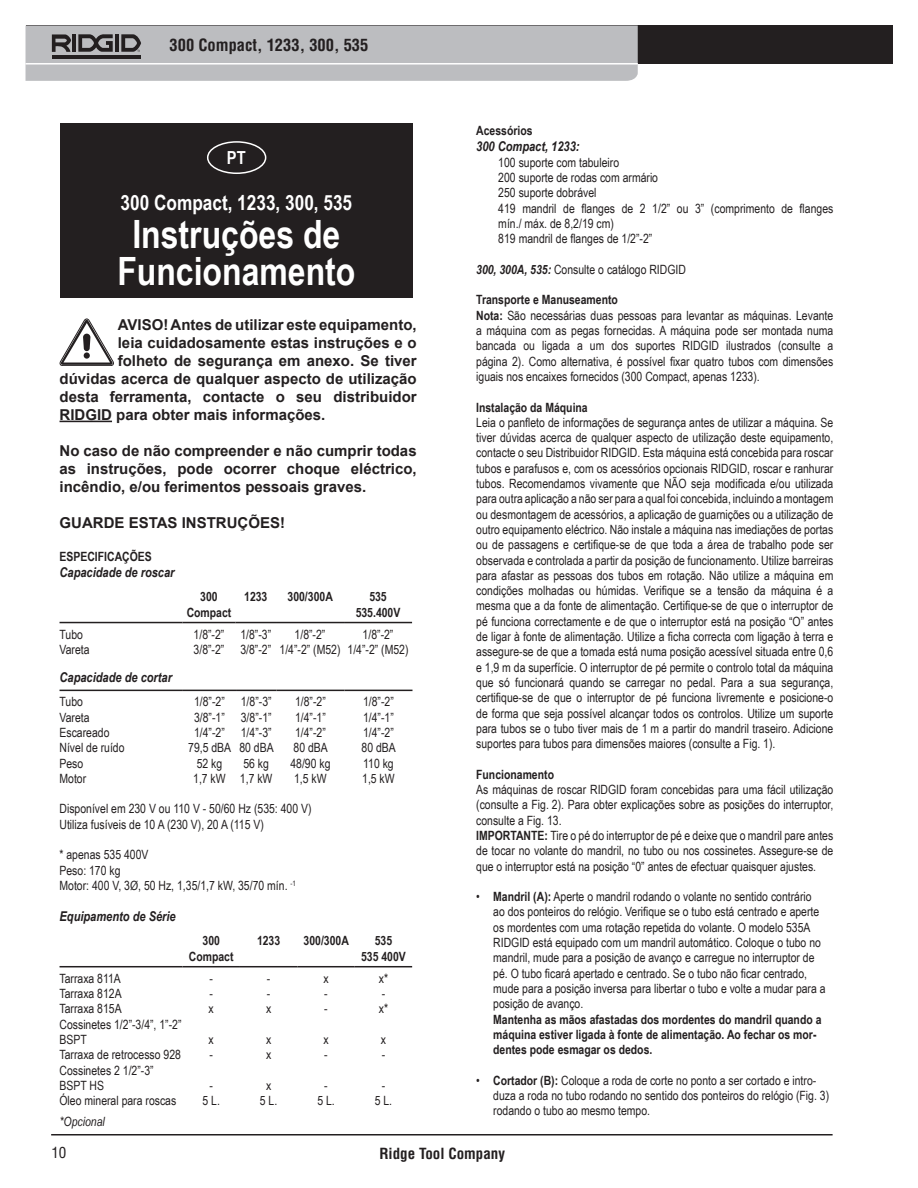
<style>
.page{position:relative;width:918px;height:1188px;background:#fff}
.page>*{position:absolute;margin:0;border:0;box-sizing:border-box;transform-origin:0 0}
.t1{font:700 39px/37.5px "Arial Narrow";color:#fff;text-align:center}
.t2{font:700 21px "Arial Narrow";color:#fff}
.t3{font:700 18px "Arial Narrow";color:#fff}
.t4{font:700 condensed 16.5px "Helvetica";color:#231f20}
.t5{font:700 15px/18px "Arial";color:#231f20;text-align:justify}
.t6{font:700 condensed 15px "Helvetica";color:#231f20}
.t7{font:condensed 15px "Helvetica";color:#231f20}
.t8{font:italic 700 13.5px "Arial Narrow";color:#231f20}
.t9{font:12.75px/15.3px "Arial Narrow";color:#231f20}
.t10{font:700 12.75px/15.3px "Arial Narrow";color:#231f20;text-align:center}
.t11{font:italic 12.75px "Arial Narrow";color:#231f20}
.s1{font-weight:700;font-style:italic}
.s2{font-weight:700}
</style>
<div class="page">
<div style="left:26px;top:26px;width:866px;height:38px;background:#231f20"></div>
<hr style="left:51px;top:1134px;width:782px;height:2px;background:#231f20">
<div style="left:26px;top:26px;width:612px;height:55px;background:#bcbdc0"></div>
<hr style="left:26px;top:63px;width:612px;height:2px;background:#fff">
<hr style="left:60px;top:421px;width:52px;height:1px;background:#231f20">
<hr style="left:60px;top:622px;width:122px;height:1px;background:#231f20">
<hr style="left:182px;top:622px;width:54px;height:1px;background:#231f20">
<hr style="left:236px;top:622px;width:40px;height:1px;background:#231f20">
<hr style="left:276px;top:622px;width:68px;height:1px;background:#231f20">
<hr style="left:344px;top:622px;width:68px;height:1px;background:#231f20">
<hr style="left:60px;top:690px;width:123px;height:1px;background:#231f20">
<hr style="left:183px;top:690px;width:53px;height:1px;background:#231f20">
<hr style="left:236px;top:690px;width:40px;height:1px;background:#231f20">
<hr style="left:276px;top:690px;width:68px;height:1px;background:#231f20">
<hr style="left:344px;top:690px;width:69px;height:1px;background:#231f20">
<hr style="left:60px;top:966px;width:123px;height:1px;background:#231f20">
<hr style="left:183px;top:966px;width:57px;height:1px;background:#231f20">
<hr style="left:240px;top:966px;width:57px;height:1px;background:#231f20">
<hr style="left:297px;top:966px;width:58px;height:1px;background:#231f20">
<hr style="left:355px;top:966px;width:57px;height:1px;background:#231f20">
<div style="left:60px;top:123px;width:353px;height:175px;background:#231f20"></div>
<div style="left:207px;top:141px;width:59px;height:33px;border:2px solid #fff;border-radius:50%"></div>
<svg style="left:60px;top:319px;width:54px;height:47px"></svg>
<p class="t4" style="left:170px;top:35px;width:200px">300 Compact, 1233, 300, 535</p>
<h3 class="t3" style="left:227px;top:144px;width:20px">PT</h3>
<h2 class="t2" style="left:121px;top:187px;width:233px">300 Compact, 1233, 300, 535</h2>
<h1 class="t1" style="left:117px;top:213px;width:240px">Instruções de<br>Funcionamento</h1>
<p class="t5" style="left:118px;top:316px;width:300px">AVISO! Antes de utilizar este equipamento,</p>
<p class="t5" style="left:118px;top:334px;width:300px">leia cuidadosamente estas instruções e o</p>
<p class="t5" style="left:118px;top:352px;width:300px">folheto de segurança em anexo. Se tiver</p>
<p class="t5" style="left:60px;top:370px;width:359px">dúvidas acerca de qualquer aspecto de utilização</p>
<p class="t5" style="left:60px;top:388px;width:359px">desta ferramenta, contacte o seu distribuidor</p>
<p class="t5" style="left:60px;top:406px;width:267px">RIDGID para obter mais informações.</p>
<p class="t5" style="left:60px;top:442px;width:359px">No caso de não compreender e não cumprir todas as instruções, pode ocorrer choque eléctrico, incêndio, e/ou ferimentos pessoais graves.</p>
<p class="t5" style="left:60px;top:514px;width:227px">GUARDE ESTAS INSTRUÇÕES!</p>
<p class="t10" style="left:60px;top:548px;width:94px">ESPECIFICAÇÕES</p>
<p class="t8" style="left:60px;top:562px;width:117px">Capacidade de roscar</p>
<p class="t10" style="left:187px;top:588px;width:46px">300<br>Compact</p>
<p class="t10" style="left:244px;top:588px;width:25px">1233</p>
<p class="t10" style="left:288px;top:588px;width:47px">300/300A</p>
<p class="t10" style="left:356px;top:588px;width:46px">535<br>535.400V</p>
<p class="t9" style="left:60px;top:626px;width:32px">Tubo<br>Vareta</p>
<p class="t9" style="left:194px;top:626px;width:32px">1/8”-2”<br>3/8”-2”</p>
<p class="t9" style="left:240px;top:626px;width:32px">1/8”-3”<br>3/8”-2”</p>
<p class="t9" style="left:280px;top:626px;width:62px;text-align:center">1/8”-2”<br>1/4”-2” (M52)</p>
<p class="t9" style="left:348px;top:626px;width:62px;text-align:center">1/8”-2”<br>1/4”-2” (M52)</p>
<p class="t8" style="left:60px;top:667px;width:114px">Capacidade de cortar</p>
<p class="t9" style="left:60px;top:694px;width:67px">Tubo<br>Vareta<br>Escareado<br>Nível de ruído<br>Peso<br>Motor</p>
<p class="t9" style="left:188px;top:694px;width:45px;text-align:center">1/8”-2”<br>3/8”-1”<br>1/4”-2”<br>79,5 dBA<br>52 kg<br>1,7 kW</p>
<p class="t9" style="left:239px;top:694px;width:36px;text-align:center">1/8”-3”<br>3/8”-1”<br>1/4”-3”<br>80 dBA<br>56 kg<br>1,7 kW</p>
<p class="t9" style="left:290px;top:694px;width:42px;text-align:center">1/8”-2”<br>1/4”-1”<br>1/4”-2”<br>80 dBA<br>48/90 kg<br>1,5 kW</p>
<p class="t9" style="left:362px;top:694px;width:36px">1/8”-2”<br>1/4”-1”<br>1/4”-2”<br>80 dBA<br>110 kg<br>1,5 kW</p>
<p class="t9" style="left:60px;top:801px;width:254px">Disponível em 230 V ou 110 V - 50/60 Hz (535: 400 V)<br>Utiliza fusíveis de 10 A (230 V), 20 A (115 V)</p>
<p class="t9" style="left:60px;top:847px;width:238px">* apenas 535 400V<br>Peso: 170 kg<br>Motor: 400 V, 3Ø, 50 Hz, 1,35/1,7 kW, 35/70 mín. <sup>-1</sup></p>
<p class="t8" style="left:60px;top:907px;width:118px">Equipamento de Série</p>
<p class="t10" style="left:189px;top:933px;width:46px">300<br>Compact</p>
<p class="t10" style="left:257px;top:933px;width:25px">1233</p>
<p class="t10" style="left:304px;top:933px;width:47px">300/300A</p>
<p class="t10" style="left:361px;top:933px;width:46px">535<br>535 400V</p>
<p class="t9" style="left:60px;top:970px;width:124px">Tarraxa 811A<br>Tarraxa 812A<br>Tarraxa 815A<br>Cossinetes 1/2”-3/4”, 1”-2”<br>BSPT<br>Tarraxa de retrocesso 928<br>Cossinetes 2 1/2”-3”<br>BSPT HS<br>Óleo mineral para roscas</p>
<p class="t9" style="left:209px;top:970px;width:7px;text-align:justify">- - x</p>
<p class="t9" style="left:379px;top:970px;width:11px">x* - x*</p>
<p class="t9" style="left:381px;top:1031px;width:7px">x -</p>
<p class="t9" style="left:375px;top:1077px;width:19px;text-align:center">-<br>5 L.</p>
<p class="t9" style="left:323px;top:970px;width:7px;text-align:justify">x - -</p>
<p class="t9" style="left:323px;top:1031px;width:7px">x -</p>
<p class="t9" style="left:317px;top:1077px;width:19px;text-align:center">-<br>5 L.</p>
<p class="t9" style="left:266px;top:970px;width:7px;text-align:justify">- - x</p>
<p class="t9" style="left:266px;top:1031px;width:7px">x x</p>
<p class="t9" style="left:260px;top:1077px;width:19px;text-align:center">x<br>5 L.</p>
<p class="t9" style="left:209px;top:1031px;width:7px">x -</p>
<p class="t9" style="left:203px;top:1077px;width:19px;text-align:center">-<br>5 L.</p>
<p class="t11" style="left:60px;top:1113px;width:47px">*Opcional</p>
<p class="t10" style="left:476px;top:122px;width:58px">Acessórios</p>
<p class="t8" style="left:476px;top:136px;width:105px">300 Compact, 1233:</p>
<p class="t9" style="left:498px;top:154px;width:337px">100 suporte com tabuleiro<br>200 suporte de rodas com armário<br>250 suporte dobrável<br>419 mandril de flanges de 2 1/2” ou 3” (comprimento de flanges mín./ máx. de 8,2/19 cm)<br>819 mandril de flanges de 1/2”-2”</p>
<p class="t9" style="left:476px;top:261px;width:211px"><span class="s1">300, 300A, 535:</span> Consulte o catálogo RIDGID</p>
<p class="t9" style="left:476px;top:292px;width:359px"><span class="s2">Transporte e Manuseamento<br>Nota:</span> São necessárias duas pessoas para levantar as máquinas. Levante a máquina com as pegas fornecidas. A máquina pode ser montada numa bancada ou ligada a um dos suportes RIDGID ilustrados (consulte a página 2). Como alternativa, é possível fixar quatro tubos com dimensões iguais nos encaixes fornecidos (300 Compact, apenas 1233).</p>
<p class="t10" style="left:476px;top:399px;width:113px">Instalação da Máquina</p>
<p class="t9" style="left:476px;top:414px;width:359px;text-align:justify">Leia o panfleto de informações de segurança antes de utilizar a máquina. Se tiver dúvidas acerca de qualquer aspecto de utilização deste equipamento, contacte o seu Distribuidor RIDGID. Esta máquina está concebida para roscar tubos e parafusos e, com os acessórios opcionais RIDGID, roscar e ranhurar tubos. Recomendamos vivamente que NÃO seja modificada e/ou utilizada para outra aplicação a não ser para a qual foi concebida, incluindo a montagem ou desmontagem de acessórios, a aplicação de guarnições ou a utilização de outro equipamento eléctrico. Não instale a máquina nas imediações de portas ou de passagens e certifique-se de que toda a área de trabalho pode ser observada e controlada a partir da posição de funcionamento. Utilize barreiras para afastar as pessoas dos tubos em rotação. Não utilize a máquina em condições molhadas ou húmidas. Verifique se a tensão da máquina é a mesma que a da fonte de alimentação. Certifique-se de que o interruptor de pé funciona correctamente e de que o interruptor está na posição “O” antes de ligar à fonte de alimentação. Utilize a ficha correcta com ligação à terra e assegure-se de que a tomada está numa posição acessível situada entre 0,6 e 1,9 m da superfície. O interruptor de pé permite o controlo total da máquina que só funcionará quando se carregar no pedal. Para a sua segurança, certifique-se de que o interruptor de pé funciona livremente e posicione-o de forma que seja possível alcançar todos os controlos. Utilize um suporte para tubos se o tubo tiver mais de 1 m a partir do mandril traseiro. Adicione suportes para tubos para dimensões maiores (consulte a Fig. 1).</p>
<p class="t10" style="left:476px;top:766px;width:79px">Funcionamento</p>
<p class="t9" style="left:476px;top:781px;width:359px">As máquinas de roscar RIDGID foram concebidas para uma fácil utilização (consulte a Fig. 2). Para obter explicações sobre as posições do interruptor, consulte a Fig. 13.<br><span class="s2">IMPORTANTE:</span> Tire o pé do interruptor de pé e deixe que o mandril pare antes de tocar no volante do mandril, no tubo ou nos cossinetes. Assegure-se de que o interruptor está na posição “0” antes de efectuar quaisquer ajustes.</p>
<p class="t9" style="left:493px;top:889px;width:334px;text-indent:-17px">• <span class="s2">Mandril (A):</span> Aperte o mandril rodando o volante no sentido contrário ao dos ponteiros do relógio. Verifique se o tubo está centrado e aperte os mordentes com uma rotação repetida do volante. O modelo 535A RIDGID está equipado com um mandril automático. Coloque o tubo no mandril, mude para a posição de avanço e carregue no interruptor de pé. O tubo ficará apertado e centrado. Se o tubo não ficar centrado, mude para a posição inversa para libertar o tubo e volte a mudar para a posição de avanço.</p>
<p class="t10" style="left:493px;top:1011px;width:330px;text-align:left">Mantenha as mãos afastadas dos mordentes do mandril quando a máquina estiver ligada à fonte de alimentação. Ao fechar os mor&shy;dentes pode esmagar os dedos.</p>
<p class="t9" style="left:493px;top:1072px;width:337px;text-indent:-17px">• <span class="s2">Cortador (B):</span> Coloque a roda de corte no ponto a ser cortado e intro&shy;duza a roda no tubo rodando no sentido dos ponteiros do relógio (Fig. 3) rodando o tubo ao mesmo tempo.</p>
<p class="t7" style="left:51px;top:1143px;width:16px">1 0</p>
<p class="t6" style="left:379px;top:1144px;width:127px">Ridge Tool Company</p>
</div>
